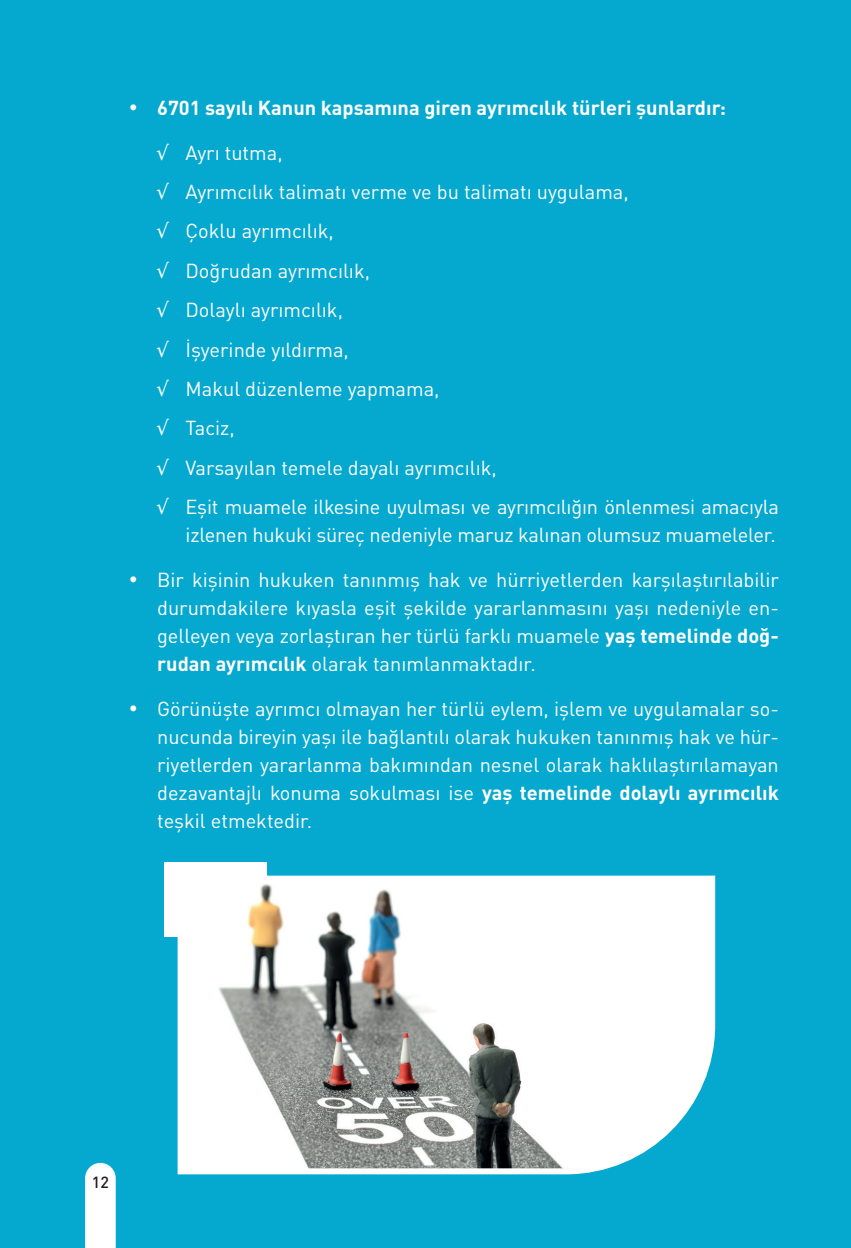
<style>
.page{position:relative;width:851px;height:1248px;background:#fff}
.page>*{position:absolute;margin:0;border:0;box-sizing:border-box;transform-origin:0 0}
.t1{font:20px/28px "DIN Pro";color:#fff;text-align:justify}
.t2{font:700 20px "DIN Pro";color:#fff}
.t3{font:500 16px "DIN Pro";color:#231f20}
.s1{font-weight:700}
</style>
<div class="page">
<div style="left:0;top:0;width:850px;height:1247px;background:#05a8ce"></div>
<div style="left:164px;top:862px;width:103px;height:74px;background:#fff"></div>
<svg style="left:174px;top:875px;width:542px;height:300px;background:#d2d8d9"></svg>
<svg style="left:850px;top:799px;width:1px;height:42px"></svg>
<svg style="left:85px;top:1162px;width:31px;height:85px;background:#eff9fc"></svg>
<p class="t2" style="left:129px;top:91px;width:598px">• 6701 sayılı Kanun kapsamına giren ayrımcılık türleri şunlardır:</p>
<p class="t1" style="left:157px;top:136px;width:127px">✓ Ayrı tutma,</p>
<p class="t1" style="left:157px;top:176px;width:473px">✓ Ayrımcılık talimatı verme ve bu talimatı uygulama,</p>
<p class="t1" style="left:157px;top:215px;width:178px">✓ Çoklu ayrımcılık,</p>
<p class="t1" style="left:157px;top:254px;width:214px">✓ Doğrudan ayrımcılık,</p>
<p class="t1" style="left:157px;top:294px;width:187px">✓ Dolaylı ayrımcılık,</p>
<p class="t1" style="left:157px;top:333px;width:193px">✓ İşyerinde yıldırma,</p>
<p class="t1" style="left:157px;top:372px;width:284px">✓ Makul düzenleme yapmama,</p>
<p class="t1" style="left:157px;top:412px;width:79px">✓ Taciz,</p>
<p class="t1" style="left:157px;top:451px;width:341px">✓ Varsayılan temele dayalı ayrımcılık,</p>
<p class="t1" style="left:157px;top:490px;width:623px;text-align:right">✓ Eşit muamele ilkesine uyulması ve ayrımcılığın önlenmesi amacıyla izlenen hukuki süreç nedeniyle maruz kalınan olumsuz muameleler.</p>
<p class="t1" style="left:157px;top:563px;width:623px;text-indent:-28px">• Bir kişinin hukuken tanınmış hak ve hürriyetlerden karşılaştırılabilir durumdakilere kıyasla eşit şekilde yararlanmasını yaşı nedeniyle en&shy;gelleyen veya zorlaştıran her türlü farklı muamele <span class="s1">yaş temelinde doğ&shy;rudan ayrımcılık</span> olarak tanımlanmaktadır.</p>
<p class="t1" style="left:157px;top:692px;width:623px;text-indent:-28px">• Görünüşte ayrımcı olmayan her türlü eylem, işlem ve uygulamalar so&shy;nucunda bireyin yaşı ile bağlantılı olarak hukuken tanınmış hak ve hür&shy;riyetlerden yararlanma bakımından nesnel olarak haklılaştırılamayan dezavantajlı konuma sokulması ise <span class="s1">yaş temelinde dolaylı ayrımcılık </span>teşkil etmektedir.</p>
<p class="t3" style="left:92px;top:1169px;width:19px">12</p>
</div>
